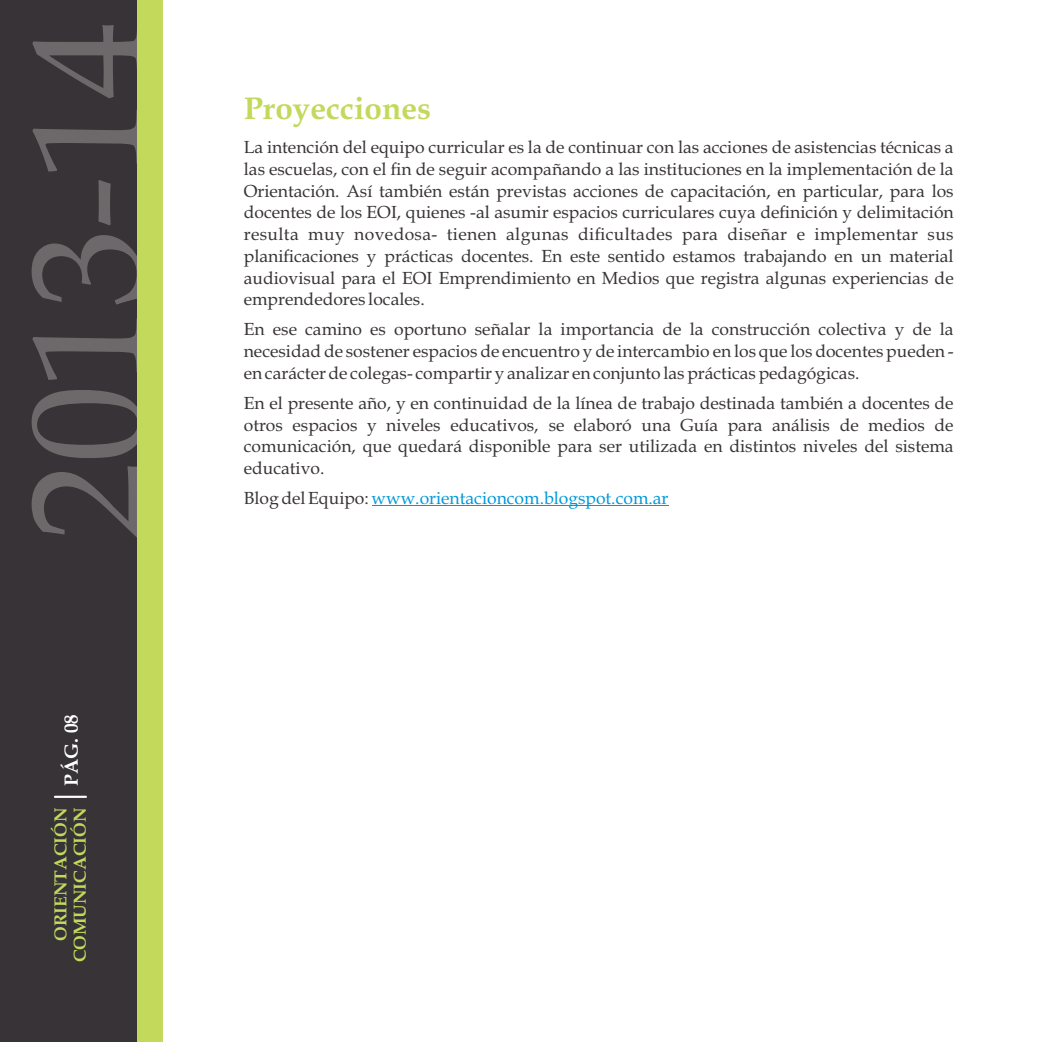
<style>
.page{position:relative;width:1042px;height:1042px;background:#fff}
.page>*{position:absolute;margin:0;border:0;box-sizing:border-box;transform-origin:0 0}
.t1{font:156.28px "Book Antiqua";color:rgb(255 255 255/.27)}
.t2{font:700 31.5px "Book Antiqua";color:#c2d95c}
.t3{font:17.5px/21.7px "Book Antiqua";color:#383336;text-align:justify}
.t4{font:17.5px "Book Antiqua";color:#0099d9}
.t5{font:700 17.5px/19.6px "Book Antiqua";color:#c2d95c}
.s1{color:#383336}
</style>
<div class="page">
<hr style="left:371px;top:505px;width:297px;height:1px;background:#0099d9">
<div style="left:0;top:0;width:163px;height:1041px;background:#383336"></div>
<div style="left:137px;top:0;width:26px;height:1041px;background:#c2d95c"></div>
<hr style="left:54px;top:796px;width:33px;height:2px;background:#fff">
<h1 class="t1" style="left:28px;top:541px;width:522px;rotate:-90deg">2013-14</h1>
<p class="t5" style="left:53px;top:962px;width:250px;text-indent:21px;rotate:-90deg">ORIENTACIÓN<br>COMUNICACIÓN <sup>PÁG.</sup> <sup>08</sup></p>
<h2 class="t2" style="left:244px;top:96px;width:189px">Proyecciones</h2>
<p class="t3" style="left:244px;top:138px;width:711px">La intención del equipo curricular es la de continuar con las acciones de asistencias técnicas a las escuelas, con el fin de seguir acompañando a las instituciones en la implementación de la Orientación. Así también están previstas acciones de capacitación, en particular, para los docentes de los EOI, quienes -al asumir espacios curriculares cuya definición y delimitación resulta muy novedosa- tienen algunas dificultades para diseñar e implementar sus planificaciones y prácticas docentes. En este sentido estamos trabajando en un material audiovisual para el EOI Emprendimiento en Medios que registra algunas experiencias de emprendedores locales.</p>
<p class="t3" style="left:244px;top:321px;width:711px">En ese camino es oportuno señalar la importancia de la construcción colectiva y de la necesidad de sostener espacios de encuentro y de intercambio en los que los docentes pueden - en carácter de colegas- compartir y analizar en conjunto las prácticas pedagógicas.</p>
<p class="t3" style="left:244px;top:394px;width:711px">En el presente año, y en continuidad de la línea de trabajo destinada también a docentes de otros espacios y niveles educativos, se elaboró una Guía para análisis de medios de comunicación, que quedará disponible para ser utilizada en distintos niveles del sistema educativo.</p>
<p class="t4" style="left:244px;top:491px;width:426px"><span class="s1">Blog del Equipo:</span> www.orientacioncom.blogspot.com.ar</p>
</div>
